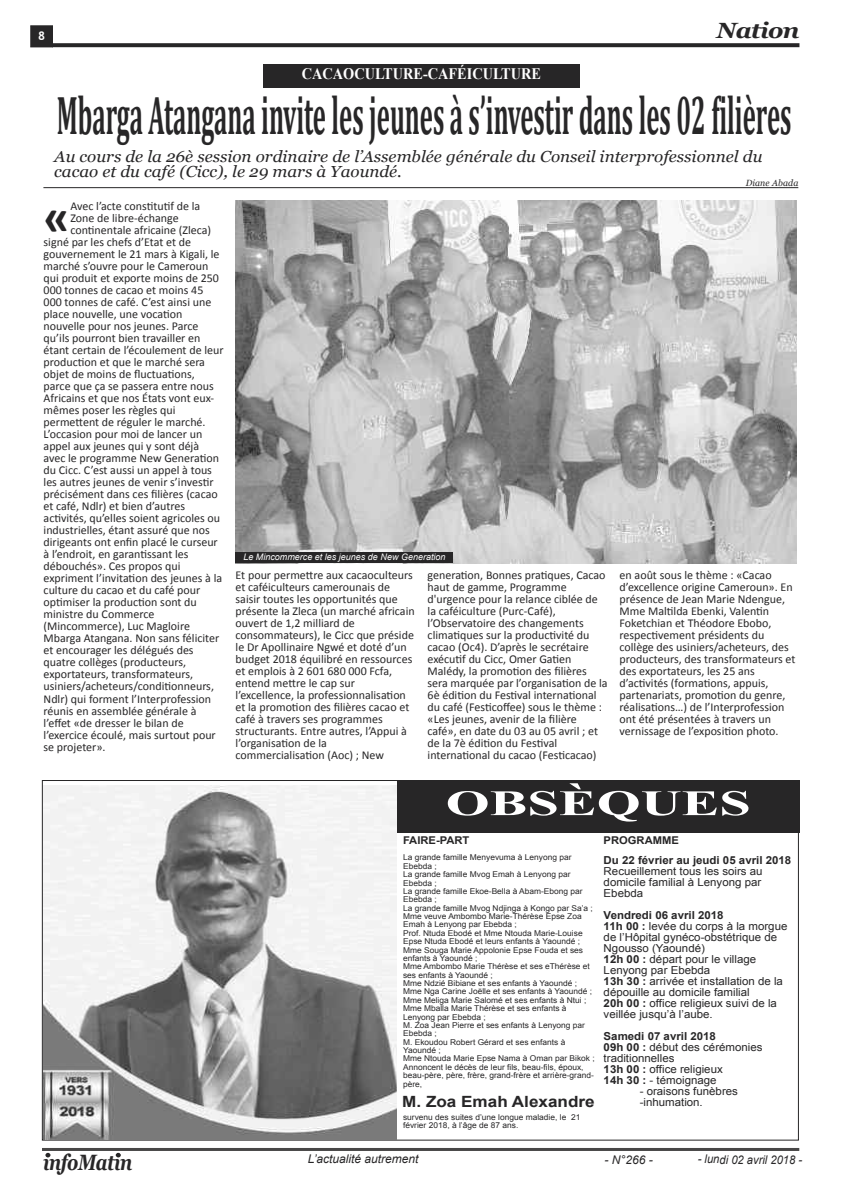
<style>
.page{position:relative;width:842px;height:1191px;background:#fff}
.page>*{position:absolute;margin:0;border:0;box-sizing:border-box;transform-origin:0 0}
.t1{font:700 54.6px "Cambria";color:#272627;scale:.45 1}
.t2{font:700 50px "Calibri";color:#272627}
.t3{font:700 35.8px "Times New Roman";color:#fff;scale:1.58 1}
.t4{font:italic 700 22.1px "Georgia";letter-spacing:-.025em;color:#272627;scale:.8 1}
.t5{font:italic 700 22px "Georgia";letter-spacing:-.035em;color:#272627;scale:1.1 1}
.t6{font:italic 16px/15px "Georgia";color:#272627;scale:1.06 1}
.t7{font:700 16px "Times New Roman";color:#fff;scale:.89 1}
.t8{font:700 15.5px "Arial";color:#272627;scale:1.1 1}
.t9{font:12px/12px "Calibri";color:#272627}
.t10{font:italic 12px "Arial";color:#272627}
.t11{font:italic 12px "Arial";color:#272627;scale:.93 1}
.t12{font:700 12px "Trebuchet MS";color:#fff}
.t13{font:11px/11px "Arial";color:#272627;scale:1.04 1}
.t14{font:700 11px "Arial";color:#272627;scale:1.04 1}
.t15{font:700 10.7px "Arial";color:#272627;scale:1.04 1}
.t16{font:italic 9px "Arial";color:#fff}
.t17{font:italic 9px "Georgia";letter-spacing:.015em;color:#272627}
.t18{font:8px/8.4px "Arial";color:#272627;scale:1.04 1}
.s1{font-weight:700}
</style>
<div class="page">
<svg style="left:53px;top:43px;width:746px;height:4px;fill:#272627"></svg>
<div style="left:31px;top:26px;width:21px;height:21px;background:#272627"></div>
<div style="left:30px;top:26px;width:23px;height:21px;border:1px solid #272627"></div>
<svg style="left:46px;top:1152px;width:4px;height:5px"></svg>
<svg style="left:116px;top:1152px;width:5px;height:5px"></svg>
<hr style="left:42px;top:1148px;width:757px;height:3px;background:#484747">
<div style="left:263px;top:64px;width:317px;height:23px;background:#272627"></div>
<img style="left:236px;top:200px;width:560px;height:363px">
<hr style="left:43px;top:187px;width:755px;height:1px;background:#272627">
<div style="left:236px;top:552px;width:217px;height:11px;background:#272627"></div>
<div style="left:397px;top:780px;width:402px;height:53px;background:#272627"></div>
<img style="left:43px;top:785px;width:353px;height:355px">
<p class="t12" style="left:38px;top:28px;width:9px">8</p>
<h3 class="t5" style="left:717px;top:18px;width:77px">Nation</h3>
<h3 class="t7" style="left:302px;top:65px;width:270px">CACAOCULTURE-CAFÉICULTURE</h3>
<h1 class="t1" style="left:57px;top:82px;width:1634px">Mbarga Atangana invite les jeunes à s’investir dans les 02 filières</h1>
<h3 class="t6" style="left:54px;top:148px;width:670px">Au cours de la 26è session ordinaire de l’Assemblée générale du Conseil interprofessionnel du cacao et du café (Cicc), le 29 mars à Yaoundé.</h3>
<p class="t17" style="left:746px;top:177px;width:54px">Diane Abada</p>
<p class="t9" style="left:70px;top:201px;width:131px">Avec l’acte constitutif de la</p>
<p class="t9" style="left:70px;top:213px;width:110px">Zone de libre-échange</p>
<p class="t9" style="left:70px;top:225px;width:142px">continentale africaine (Zleca)</p>
<p class="t9" style="left:44px;top:237px;width:149px">signé par les chefs d’Etat et de</p>
<p class="t9" style="left:44px;top:249px;width:178px">gouvernement le 21 mars à Kigali, le</p>
<p class="t9" style="left:44px;top:261px;width:166px">marché s’ouvre pour le Cameroun</p>
<p class="t9" style="left:44px;top:273px;width:177px">qui produit et exporte moins de 250</p>
<p class="t9" style="left:44px;top:285px;width:161px">000 tonnes de cacao et moins 45</p>
<p class="t9" style="left:44px;top:297px;width:169px">000 tonnes de café. C’est ainsi une</p>
<p class="t9" style="left:44px;top:309px;width:140px">place nouvelle, une vocation</p>
<p class="t9" style="left:44px;top:321px;width:156px">nouvelle pour nos jeunes. Parce</p>
<p class="t9" style="left:44px;top:333px;width:158px">qu’ils pourront bien travailler en</p>
<p class="t9" style="left:44px;top:345px;width:181px">étant certain de l’écoulement de leur</p>
<p class="t9" style="left:44px;top:357px;width:163px">production et que le marché sera</p>
<p class="t9" style="left:44px;top:369px;width:153px">objet de moins de fluctuations,</p>
<p class="t9" style="left:44px;top:381px;width:172px">parce que ça se passera entre nous</p>
<p class="t9" style="left:44px;top:393px;width:172px">Africains et que nos États vont eux-</p>
<p class="t9" style="left:44px;top:405px;width:133px">mêmes poser les règles qui</p>
<p class="t9" style="left:44px;top:417px;width:164px">permettent de réguler le marché.</p>
<p class="t9" style="left:44px;top:429px;width:160px">L’occasion pour moi de lancer un</p>
<p class="t9" style="left:44px;top:441px;width:157px">appel aux jeunes qui y sont déjà</p>
<p class="t9" style="left:44px;top:453px;width:177px">avec le programme New Generation</p>
<p class="t9" style="left:44px;top:465px;width:170px">du Cicc. C’est aussi un appel à tous</p>
<p class="t9" style="left:44px;top:477px;width:171px">les autres jeunes de venir s’investir</p>
<p class="t9" style="left:44px;top:489px;width:176px">précisément dans ces filières (cacao</p>
<p class="t9" style="left:44px;top:501px;width:143px">et café, Ndlr) et bien d’autres</p>
<p class="t9" style="left:44px;top:513px;width:178px">activités, qu’elles soient agricoles ou</p>
<p class="t9" style="left:44px;top:525px;width:168px">industrielles, étant assuré que nos</p>
<p class="t9" style="left:44px;top:537px;width:176px">dirigeants ont enfin placé le curseur</p>
<p class="t9" style="left:44px;top:549px;width:146px">à l’endroit, en garantissant les</p>
<p class="t9" style="left:44px;top:561px;width:138px">débouchés». Ces propos qui</p>
<p class="t9" style="left:44px;top:573px;width:180px">expriment l’invitation des jeunes à la</p>
<p class="t9" style="left:44px;top:585px;width:158px">culture du cacao et du café pour</p>
<p class="t9" style="left:44px;top:597px;width:155px">optimiser la production sont du</p>
<p class="t9" style="left:44px;top:609px;width:112px">ministre du Commerce</p>
<p class="t9" style="left:44px;top:621px;width:148px">(Mincommerce), Luc Magloire</p>
<p class="t9" style="left:44px;top:633px;width:177px">Mbarga Atangana. Non sans féliciter</p>
<p class="t9" style="left:44px;top:645px;width:152px">et encourager les délégués des</p>
<p class="t9" style="left:44px;top:657px;width:144px">quatre collèges (producteurs,</p>
<p class="t9" style="left:44px;top:669px;width:151px">exportateurs, transformateurs,</p>
<p class="t9" style="left:44px;top:681px;width:172px">usiniers/acheteurs/conditionneurs,</p>
<p class="t9" style="left:44px;top:693px;width:169px">Ndlr) qui forment l’Interprofession</p>
<p class="t9" style="left:44px;top:705px;width:154px">réunis en assemblée générale à</p>
<p class="t9" style="left:44px;top:717px;width:142px">l’effet «de dresser le bilan de</p>
<p class="t9" style="left:44px;top:729px;width:174px">l’exercice écoulé, mais surtout pour</p>
<p class="t9" style="left:44px;top:741px;width:63px">se projeter».</p>
<h2 class="t2" style="left:44px;top:197px;width:28px">«</h2>
<p class="t16" style="left:243px;top:552px;width:204px">Le Mincommerce et les jeunes de New Generation</p>
<p class="t9" style="left:236px;top:570px;width:181px">Et pour permettre aux cacaoculteurs et caféiculteurs camerounais de saisir toutes les opportunités que présente la Zleca (un marché africain ouvert de 1,2 milliard de consommateurs), le Cicc que préside le Dr Apollinaire Ngwé et doté d’un budget 2018 équilibré en ressources et emplois à 2 601 680 000 Fcfa, entend mettre le cap sur l’excellence, la professionnalisation et la promotion des filières cacao et café à travers ses programmes structurants. Entre autres, l’Appui à l’organisation de la commercialisation (Aoc) ; New</p>
<p class="t9" style="left:428px;top:570px;width:181px">generation, Bonnes pratiques, Cacao haut de gamme, Programme d'urgence pour la relance ciblée de la caféiculture (Purc-Café), l’Observatoire des changements climatiques sur la productivité du cacao (Oc4). D’après le secrétaire exécutif du Cicc, Omer Gatien Malédy, la promotion des filières sera marquée par l’organisation de la 6è édition du Festival international du café (Festicoffee) sous le thème : «Les jeunes, avenir de la filière café», en date du 03 au 05 avril ; et de la 7è édition du Festival international du cacao (Festicacao)</p>
<p class="t9" style="left:620px;top:570px;width:177px">en août sous le thème : «Cacao d’excellence origine Cameroun». En présence de Jean Marie Ndengue, Mme Maltilda Ebenki, Valentin Foketchian et Théodore Ebobo, respectivement présidents du collège des usiniers/acheteurs, des producteurs, des transformateurs et des exportateurs, les 25 ans d’activités (formations, appuis, partenariats, promotion du genre, réalisations…) de l’Interprofession ont été présentées à travers un vernissage de l’exposition photo.</p>
<h3 class="t3" style="left:446px;top:783px;width:195px">OBSÈQUES</h3>
<p class="t15" style="left:403px;top:834px;width:65px">FAIRE-PART</p>
<p class="t18" style="left:403px;top:853px;width:186px">la grande famille Menyevuma à lenyong par ebebda ;<br>la grande famille Mvog emah à lenyong par ebebda ;<br>la grande famille ekoe-Bella à Abam-ebong par ebebda ;<br>la grande famille Mvog Ndjinga à Kongo par sa’a ; Mme veuve Ambombo Marie-thérèse epse Zoa emah à lenyong par ebebda ;<br>Prof. Ntuda ebodé et Mme Ntouda Marie-louise epse Ntuda ebodé et leurs enfants à Yaoundé ; Mme souga Marie Appolonie epse Fouda et ses enfants à Yaoundé ;<br>Mme Ambombo Marie thérèse et ses ethérèse et ses enfants à Yaoundé ;<br>Mme Ndzié Bibiane et ses enfants à Yaoundé ; Mme Nga carine Joëlle et ses enfants à Yaoundé ; Mme Meliga Marie salomé et ses enfants à Ntui ; Mme Mballa Marie thérèse et ses enfants à lenyong par ebebda ;<br>M. Zoa Jean Pierre et ses enfants à lenyong par ebebda ;<br>M. ekoudou robert Gérard et ses enfants à Yaoundé ;<br>Mme Ntouda Marie epse Nama à oman par Bikok ; Annoncent le décès de leur fils, beau-fils, époux, beau-père, père, frère, grand-frère et arrière-grand&shy;père,</p>
<p class="t18" style="left:403px;top:1113px;width:172px">survenu des suites d’une longue maladie, le 21 février 2018, à l’âge de 87 ans.</p>
<p class="t15" style="left:604px;top:834px;width:74px">PROGRAMME</p>
<p class="t14" style="left:604px;top:854px;width:182px">Du 22 février au jeudi 05 avril 2018</p>
<p class="t13" style="left:604px;top:866px;width:154px;text-align:justify">recueillement tous les soirs au domicile familial à lenyong par ebebda</p>
<p class="t13" style="left:604px;top:910px;width:178px"><span class="s1">Vendredi 06 avril 2018<br>11h 00 :</span> levée du corps à la morgue de l’Hôpital gynéco-obstétrique de<br>Ngousso (Yaoundé)<br><span class="s1">12h 00 :</span> départ pour le village lenyong par ebebda<br><span class="s1">13h 30 :</span> arrivée et installation de la dépouille au domicile familial<br><span class="s1">20h 00 :</span> office religieux suivi de la veillée jusqu’à l’aube.</p>
<p class="t13" style="left:604px;top:1031px;width:154px"><span class="s1">Samedi 07 avril 2018<br>09h 00 :</span> début des cérémonies traditionnelles<br><span class="s1">13h 00 :</span> office religieux<br><span class="s1">14h 30 :</span> - témoignage</p>
<p class="t13" style="left:640px;top:1086px;width:96px">- oraisons funèbres</p>
<p class="t8" style="left:402px;top:1093px;width:176px">M. Zoa Emah Alexandre</p>
<p class="t13" style="left:640px;top:1097px;width:62px">-inhumation.</p>
<h3 class="t4" style="left:43px;top:1149px;width:113px">infoMatin</h3>
<p class="t10" style="left:308px;top:1151px;width:112px">L’actualité autrement</p>
<p class="t10" style="left:605px;top:1153px;width:50px">- N°266 -</p>
<p class="t11" style="left:698px;top:1152px;width:114px">- lundi 02 avril 2018 -</p>
</div>
